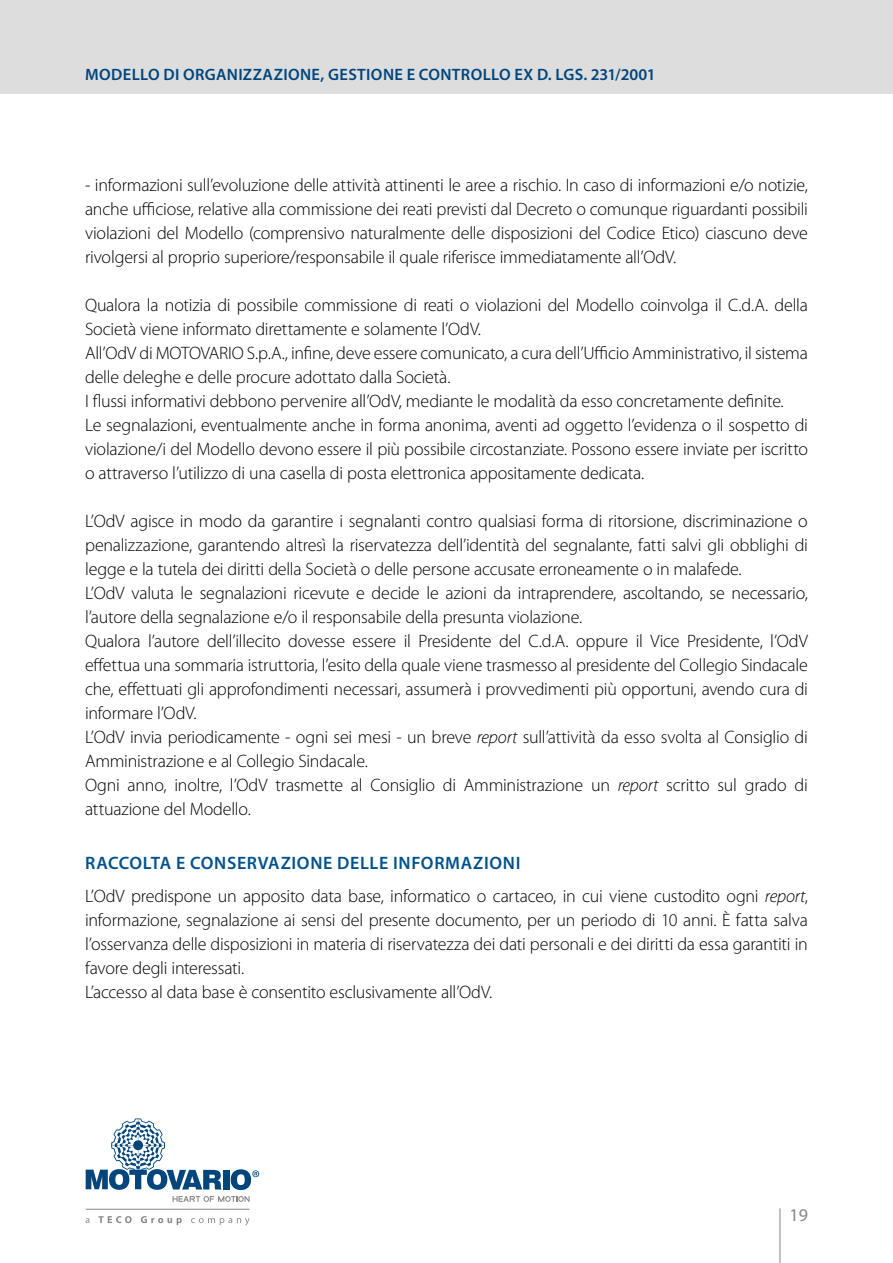
<style>
.page{position:relative;width:893px;height:1263px;background:#fff}
.page>*{position:absolute;margin:0;border:0;box-sizing:border-box;transform-origin:0 0}
.t1{font:300 18px/24px "Myriad Pro";letter-spacing:-.015em;color:#000}
.t2{font:18px "Myriad Pro";color:#878686}
.t3{font:600 16.5px "Myriad Pro";letter-spacing:.02em;color:#00457c}
.s1{font-style:italic}
.s2{font-weight:600;color:#00528c}
</style>
<div class="page">
<div style="left:0;top:0;width:893px;height:94px;background:#dedddd"></div>
<hr style="left:780px;top:1208px;width:1px;height:55px;background:#878686">
<svg style="left:173px;top:1196px;width:77px;height:6px"></svg>
<div style="left:223px;top:1170px;width:6px;height:19px;background:#00457c"></div>
<svg style="left:231px;top:1169px;width:28px;height:21px"></svg>
<svg style="left:86px;top:1118px;width:135px;height:72px"></svg>
<hr style="left:86px;top:1209px;width:164px;height:1px;background:#878686">
<svg style="left:86px;top:1216px;width:164px;height:9px"></svg>
<p class="t3" style="left:85px;top:66px;width:572px">MODELLO DI ORGANIZZAZIONE, GESTIONE E CONTROLLO EX D. LGS. 231/2001</p>
<p class="t1" style="left:85px;top:174px;width:724px;text-align:justify">- informazioni sull’evoluzione delle attività attinenti le aree a rischio. In caso di informazioni e/o notizie, anche ufficiose, relative alla commissione dei reati previsti dal Decreto o comunque riguardanti possibili violazioni del Modello (comprensivo naturalmente delle disposizioni del Codice Etico) ciascuno deve rivolgersi al proprio superiore/responsabile il quale riferisce immediatamente all’OdV.</p>
<p class="t1" style="left:85px;top:294px;width:724px">Qualora la notizia di possibile commissione di reati o violazioni del Modello coinvolga il C.d.A. della Società viene informato direttamente e solamente l’OdV.<br>All’OdV di MOTOVARIO S.p.A., infine, deve essere comunicato, a cura dell’Ufficio Amministrativo, il sistema delle deleghe e delle procure adottato dalla Società.<br>I flussi informativi debbono pervenire all’OdV, mediante le modalità da esso concretamente definite.<br>Le segnalazioni, eventualmente anche in forma anonima, aventi ad oggetto l’evidenza o il sospetto di violazione/i del Modello devono essere il più possibile circostanziate. Possono essere inviate per iscritto o attraverso l’utilizzo di una casella di posta elettronica appositamente dedicata.</p>
<p class="t1" style="left:85px;top:510px;width:724px">L’OdV agisce in modo da garantire i segnalanti contro qualsiasi forma di ritorsione, discriminazione o penalizzazione, garantendo altresì la riservatezza dell’identità del segnalante, fatti salvi gli obblighi di legge e la tutela dei diritti della Società o delle persone accusate erroneamente o in malafede.<br>L’OdV valuta le segnalazioni ricevute e decide le azioni da intraprendere, ascoltando, se necessario, l’autore della segnalazione e/o il responsabile della presunta violazione.<br>Qualora l’autore dell’illecito dovesse essere il Presidente del C.d.A. oppure il Vice Presidente, l’OdV effettua una sommaria istruttoria, l’esito della quale viene trasmesso al presidente del Collegio Sindacale che, effettuati gli approfondimenti necessari, assumerà i provvedimenti più opportuni, avendo cura di informare l’OdV.<br>L’OdV invia periodicamente - ogni sei mesi - un breve <span class="s1">report</span> sull’attività da esso svolta al Consiglio di Amministrazione e al Collegio Sindacale.<br>Ogni anno, inoltre, l’OdV trasmette al Consiglio di Amministrazione un <span class="s1">report</span> scritto sul grado di attuazione del Modello.</p>
<p class="t1" style="left:85px;top:847px;width:724px;line-height:32.5px"><span class="s2">RACCOLTA E CONSERVAZIONE DELLE INFORMAZIONI<br></span>L’OdV predispone un apposito data base, informatico o cartaceo, in cui viene custodito ogni <span class="s1">report</span>,</p>
<p class="t1" style="left:85px;top:908px;width:724px">informazione, segnalazione ai sensi del presente documento, per un periodo di 10 anni. È fatta salva l’osservanza delle disposizioni in materia di riservatezza dei dati personali e dei diritti da essa garantiti in favore degli interessati.<br>L’accesso al data base è consentito esclusivamente all’OdV.</p>
<p class="t2" style="left:789px;top:1205px;width:20px">19</p>
</div>
